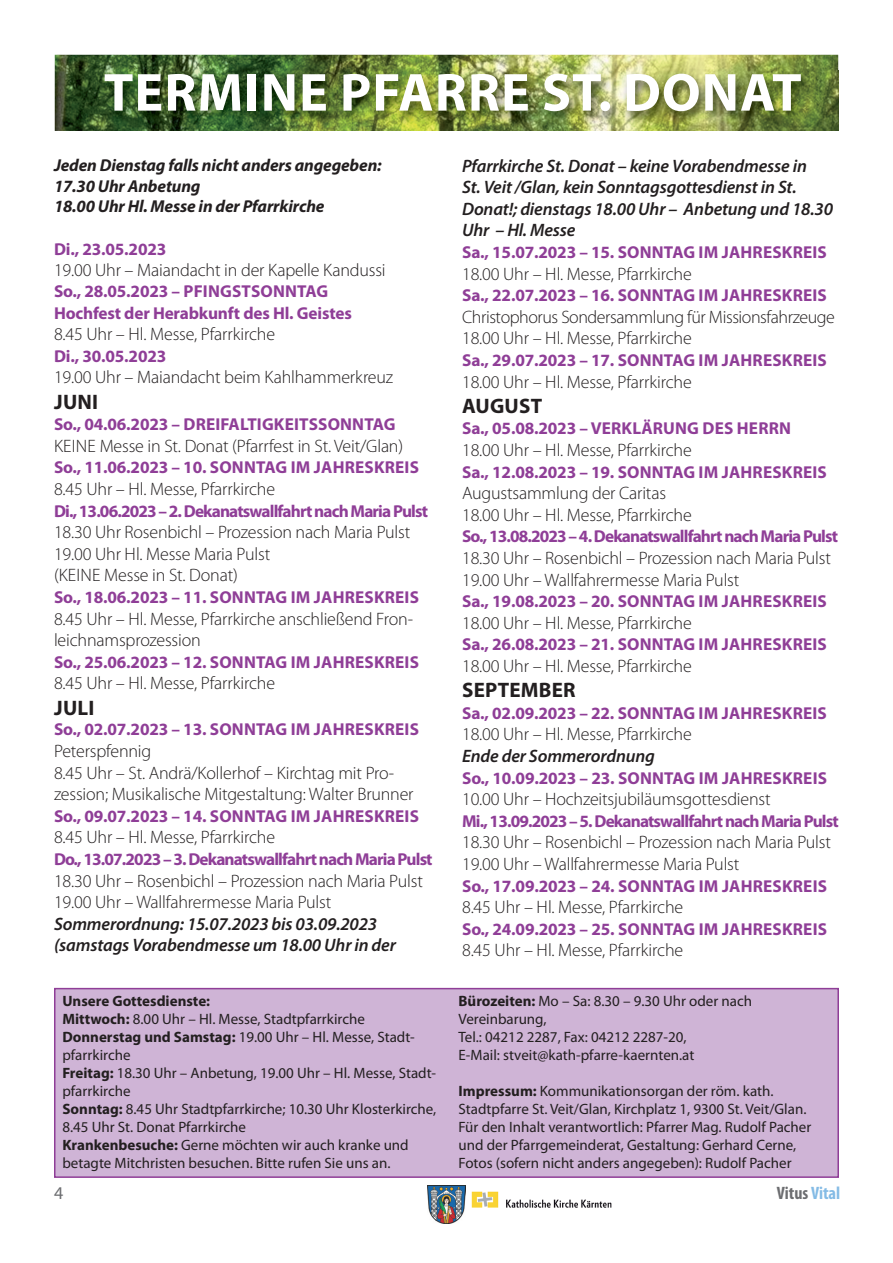
<style>
.page{position:relative;width:893px;height:1263px;background:#fff}
.page>*{position:absolute;margin:0;border:0;box-sizing:border-box;transform-origin:0 0}
.t1{font:700 54px "Myriad Pro";letter-spacing:.02em;color:#fff}
.t2{font:700 21px "Myriad Pro";letter-spacing:.01em;color:#231f20}
.t3{font:300 18px/21.6px "Myriad Pro";letter-spacing:-.01em;color:#231f20}
.t4{font:italic 600 18px/21.6px "Myriad Pro";letter-spacing:-.01em;color:#231f20}
.t5{font:700 condensed 18px "Myriad Pro";color:#6c6d70}
.t6{font:18px "Myriad Pro";color:#6c6d70}
.t7{font:700 17.25px "Myriad Pro";letter-spacing:.01em;color:#8f3e97}
.t8{font:700 17.25px "Myriad Pro";letter-spacing:-.05em;color:#8f3e97}
.t9{font:700 17.25px/21.6px "Myriad Pro";letter-spacing:-.01em;color:#8f3e97}
.t10{font:italic 700 17.25px/20.7px "Myriad Pro";letter-spacing:-.01em;color:#231f20}
.t11{font:15px/18px "Myriad Pro";color:#231f20}
.s1{font-weight:700}
.s2{color:#84bbe5}
</style>
<div class="page">
<img style="left:428px;top:1185px;width:38px;height:38px">
<img style="left:471px;top:1191px;width:141px;height:17px">
<div style="left:54px;top:988px;width:785px;height:190px;background:#cfb4d6;border:2px solid #8f3e97"></div>
<img style="left:55px;top:55px;width:783px;height:76px">
<img style="left:99px;top:70px;width:739px;height:61px">
<h1 class="t1" style="left:104px;top:57px;width:699px">TERMINE PFARRE ST. DONAT</h1>
<p class="t10" style="left:54px;top:154px;width:329px">Jeden Dienstag falls nicht anders angegeben:<br>17.30 Uhr Anbetung<br>18.00 Uhr Hl. Messe in der Pfarrkirche</p>
<p class="t9" style="left:54px;top:237px;width:114px">Di., 23.05.2023</p>
<p class="t3" style="left:54px;top:260px;width:333px">19.00 Uhr – Maiandacht in der Kapelle Kandussi</p>
<p class="t9" style="left:54px;top:280px;width:299px">So., 28.05.2023 – PFINGSTSONNTAG<br>Hochfest der Herabkunft des Hl. Geistes</p>
<p class="t3" style="left:54px;top:324px;width:223px">8.45 Uhr – Hl. Messe, Pfarrkirche</p>
<p class="t9" style="left:54px;top:345px;width:114px">Di., 30.05.2023</p>
<p class="t3" style="left:54px;top:367px;width:341px">19.00 Uhr – Maiandacht beim Kahlhammerkreuz</p>
<p class="t2" style="left:54px;top:388px;width:46px">JUNI</p>
<p class="t7" style="left:54px;top:413px;width:343px">So., 04.06.2023 – DREIFALTIGKEITSSONNTAG</p>
<p class="t3" style="left:54px;top:435px;width:351px">KEINE Messe in St. Donat (Pfarrfest in St. Veit/Glan)</p>
<p class="t7" style="left:54px;top:456px;width:366px">So., 11.06.2023 – 10. SONNTAG IM JAHRESKREIS</p>
<p class="t3" style="left:54px;top:478px;width:223px">8.45 Uhr – Hl. Messe, Pfarrkirche</p>
<p class="t8" style="left:54px;top:500px;width:376px">Di., 13.06.2023 – 2. Dekanatswallfahrt nach Maria Pulst</p>
<p class="t3" style="left:54px;top:522px;width:358px">18.30 Uhr Rosenbichl – Prozession nach Maria Pulst<br>19.00 Uhr Hl. Messe Maria Pulst<br>(KEINE Messe in St. Donat)</p>
<p class="t7" style="left:54px;top:586px;width:366px">So., 18.06.2023 – 11. SONNTAG IM JAHRESKREIS</p>
<p class="t3" style="left:54px;top:608px;width:361px">8.45 Uhr – Hl. Messe, Pfarrkirche anschließend Fron&shy;leichnamsprozession</p>
<p class="t7" style="left:54px;top:651px;width:366px">So., 25.06.2023 – 12. SONNTAG IM JAHRESKREIS</p>
<p class="t3" style="left:54px;top:673px;width:223px">8.45 Uhr – Hl. Messe, Pfarrkirche</p>
<p class="t2" style="left:54px;top:694px;width:42px">JULI</p>
<p class="t7" style="left:54px;top:718px;width:366px">So., 02.07.2023 – 13. SONNTAG IM JAHRESKREIS</p>
<p class="t3" style="left:54px;top:740px;width:361px">Peterspfennig<br>8.45 Uhr – St. Andrä/Kollerhof – Kirchtag mit Pro&shy;zession; Musikalische Mitgestaltung: Walter Brunner</p>
<p class="t7" style="left:54px;top:805px;width:366px">So., 09.07.2023 – 14. SONNTAG IM JAHRESKREIS</p>
<p class="t3" style="left:54px;top:827px;width:223px">8.45 Uhr – Hl. Messe, Pfarrkirche</p>
<p class="t8" style="left:54px;top:848px;width:380px">Do., 13.07.2023 – 3. Dekanatswallfahrt nach Maria Pulst</p>
<p class="t3" style="left:54px;top:870px;width:370px">18.30 Uhr – Rosenbichl – Prozession nach Maria Pulst<br>19.00 Uhr – Wallfahrermesse Maria Pulst</p>
<p class="t4" style="left:54px;top:912px;width:343px">Sommerordnung: 15.07.2023 bis 03.09.2023 (samstags Vorabendmesse um 18.00 Uhr in der</p>
<p class="t4" style="left:462px;top:154px;width:372px">Pfarrkirche St. Donat – keine Vorabendmesse in<br>St. Veit /Glan, kein Sonntagsgottesdienst in St.<br>Donat!; dienstags 18.00 Uhr – Anbetung und 18.30<br>Uhr – Hl. Messe</p>
<p class="t7" style="left:462px;top:241px;width:366px">Sa., 15.07.2023 – 15. SONNTAG IM JAHRESKREIS</p>
<p class="t3" style="left:462px;top:263px;width:231px">18.00 Uhr – Hl. Messe, Pfarrkirche</p>
<p class="t7" style="left:462px;top:284px;width:366px">Sa., 22.07.2023 – 16. SONNTAG IM JAHRESKREIS</p>
<p class="t3" style="left:462px;top:306px;width:374px">Christophorus Sondersammlung für Missionsfahrzeuge<br>18.00 Uhr – Hl. Messe, Pfarrkirche</p>
<p class="t7" style="left:462px;top:349px;width:366px">Sa., 29.07.2023 – 17. SONNTAG IM JAHRESKREIS</p>
<p class="t3" style="left:462px;top:371px;width:231px">18.00 Uhr – Hl. Messe, Pfarrkirche</p>
<p class="t2" style="left:462px;top:392px;width:81px">AUGUST</p>
<p class="t7" style="left:462px;top:417px;width:330px">Sa., 05.08.2023 – VERKLÄRUNG DES HERRN</p>
<p class="t3" style="left:462px;top:439px;width:231px">18.00 Uhr – Hl. Messe, Pfarrkirche</p>
<p class="t7" style="left:462px;top:460px;width:366px">Sa., 12.08.2023 – 19. SONNTAG IM JAHRESKREIS</p>
<p class="t3" style="left:462px;top:483px;width:231px">Augustsammlung der Caritas<br>18.00 Uhr – Hl. Messe, Pfarrkirche</p>
<p class="t8" style="left:462px;top:525px;width:378px">So., 13.08.2023 – 4. Dekanatswallfahrt nach Maria Pulst</p>
<p class="t3" style="left:462px;top:547px;width:370px">18.30 Uhr – Rosenbichl – Prozession nach Maria Pulst<br>19.00 Uhr – Wallfahrermesse Maria Pulst</p>
<p class="t7" style="left:462px;top:590px;width:366px">Sa., 19.08.2023 – 20. SONNTAG IM JAHRESKREIS</p>
<p class="t3" style="left:462px;top:612px;width:231px">18.00 Uhr – Hl. Messe, Pfarrkirche</p>
<p class="t7" style="left:462px;top:633px;width:366px">Sa., 26.08.2023 – 21. SONNTAG IM JAHRESKREIS</p>
<p class="t3" style="left:462px;top:655px;width:231px">18.00 Uhr – Hl. Messe, Pfarrkirche</p>
<p class="t2" style="left:462px;top:676px;width:115px">SEPTEMBER</p>
<p class="t7" style="left:462px;top:702px;width:366px">Sa., 02.09.2023 – 22. SONNTAG IM JAHRESKREIS</p>
<p class="t3" style="left:462px;top:724px;width:231px">18.00 Uhr – Hl. Messe, Pfarrkirche</p>
<p class="t4" style="left:462px;top:745px;width:194px">Ende der Sommerordnung</p>
<p class="t7" style="left:462px;top:766px;width:366px">So., 10.09.2023 – 23. SONNTAG IM JAHRESKREIS</p>
<p class="t3" style="left:462px;top:789px;width:310px">10.00 Uhr – Hochzeitsjubiläumsgottesdienst</p>
<p class="t8" style="left:462px;top:810px;width:378px">Mi., 13.09.2023 – 5. Dekanatswallfahrt nach Maria Pulst</p>
<p class="t3" style="left:462px;top:832px;width:370px">18.30 Uhr – Rosenbichl – Prozession nach Maria Pulst<br>19.00 Uhr – Wallfahrermesse Maria Pulst</p>
<p class="t7" style="left:462px;top:874px;width:366px">So., 17.09.2023 – 24. SONNTAG IM JAHRESKREIS</p>
<p class="t3" style="left:462px;top:897px;width:223px">8.45 Uhr – Hl. Messe, Pfarrkirche</p>
<p class="t7" style="left:462px;top:918px;width:366px">So., 24.09.2023 – 25. SONNTAG IM JAHRESKREIS</p>
<p class="t3" style="left:462px;top:940px;width:223px">8.45 Uhr – Hl. Messe, Pfarrkirche</p>
<p class="t11" style="left:62px;top:991px;width:375px"><span class="s1">Unsere Gottesdienste:<br>Mittwoch:</span> 8.00 Uhr – Hl. Messe, Stadtpfarrkirche <span class="s1">Donnerstag und Samstag:</span> 19.00 Uhr – Hl. Messe, Stadt&shy;pfarrkirche<br><span class="s1">Freitag:</span> 18.30 Uhr – Anbetung, 19.00 Uhr – Hl. Messe, Stadt&shy;pfarrkirche<br><span class="s1">Sonntag:</span> 8.45 Uhr Stadtpfarrkirche; 10.30 Uhr Klosterkirche, 8.45 Uhr St. Donat Pfarrkirche<br><span class="s1">Krankenbesuche:</span> Gerne möchten wir auch kranke und betagte Mitchristen besuchen. Bitte rufen Sie uns an.</p>
<p class="t11" style="left:458px;top:991px;width:295px"><span class="s1">Bürozeiten:</span> Mo – Sa: 8.30 – 9.30 Uhr oder nach Vereinbarung,<br>Tel.: 04212 2287, Fax: 04212 2287-20,<br>E-Mail: stveit@kath-pfarre-kaernten.at</p>
<p class="t11" style="left:458px;top:1081px;width:354px"><span class="s1">Impressum:</span> Kommunikationsorgan der röm. kath.<br>Stadtpfarre St. Veit/Glan, Kirchplatz 1, 9300 St. Veit/Glan.<br>Für den Inhalt verantwortlich: Pfarrer Mag. Rudolf Pacher und der Pfarrgemeinderat, Gestaltung: Gerhard Cerne, Fotos (sofern nicht anders angegeben): Rudolf Pacher</p>
<p class="t6" style="left:54px;top:1182px;width:11px">4</p>
<p class="t5" style="left:777px;top:1181px;width:65px">Vitus <span class="s2">Vital</span></p>
</div>
